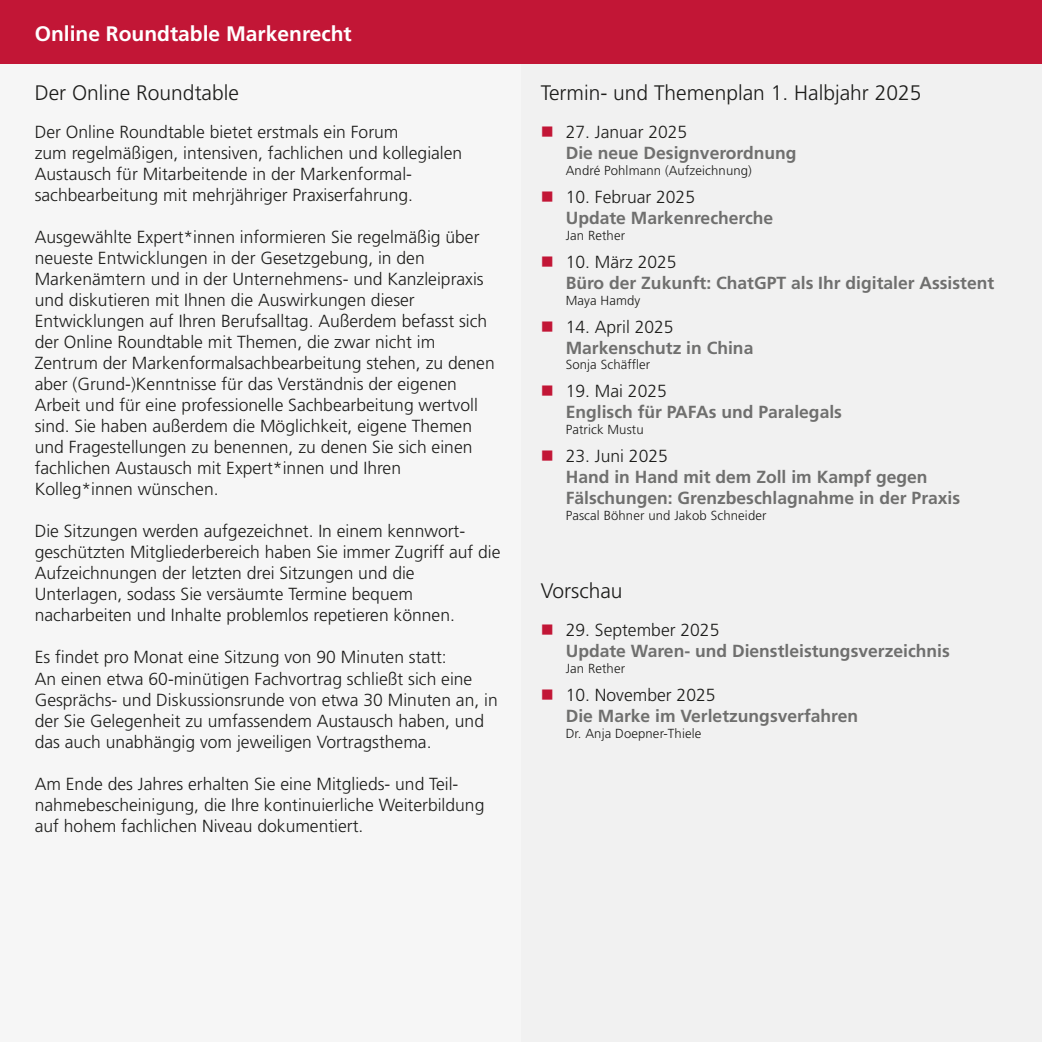
<style>
.page{position:relative;width:1042px;height:1042px;background:#fff}
.page>*{position:absolute;margin:0;border:0;box-sizing:border-box;transform-origin:0 0}
.t1{font:300 21px "Frutiger LT Pro";color:#1d1d1b}
.t2{font:700 21px "Frutiger LT Pro";color:#fff}
.t3{font:300 17.5px/21px "Frutiger LT Pro";color:#1d1d1b}
.t4{font:700 17.5px/21px "Frutiger LT Pro";color:#6f6f6e}
.t5{font:300 13.12px "Frutiger LT Pro";letter-spacing:.01em;color:#1d1d1b}
</style>
<div class="page">
<div style="left:0;top:0;width:1042px;height:65px;background:#c21636"></div>
<div style="left:521px;top:65px;width:521px;height:977px;background:#f1f1f1"></div>
<div style="left:0;top:65px;width:521px;height:977px;background:#f6f6f6"></div>
<p class="t2" style="left:35px;top:25px;width:319px">Online Roundtable Markenrecht</p>
<p class="t1" style="left:35px;top:84px;width:206px">Der Online Roundtable</p>
<p class="t1" style="left:541px;top:84px;width:382px">Termin- und Themenplan 1. Halbjahr 2025</p>
<p class="t3" style="left:35px;top:123px;width:429px">Der Online Roundtable bietet erstmals ein Forum<br>zum regelmäßigen, intensiven, fachlichen und kollegialen Austausch für Mitarbeitende in der Markenformal&shy;sachbearbeitung mit mehrjähriger Praxiserfahrung.</p>
<p class="t3" style="left:35px;top:228px;width:461px">Ausgewählte Expert*innen informieren Sie regelmäßig über neueste Entwicklungen in der Gesetzgebung, in den Markenämtern und in der Unternehmens- und Kanzleipraxis und diskutieren mit Ihnen die Auswirkungen dieser Entwicklungen auf Ihren Berufsalltag. Außerdem befasst sich der Online Roundtable mit Themen, die zwar nicht im Zentrum der Markenformalsachbearbeitung stehen, zu denen aber (Grund-)Kenntnisse für das Verständnis der eigenen Arbeit und für eine professionelle Sachbearbeitung wertvoll sind. Sie haben außerdem die Möglichkeit, eigene Themen und Fragestellungen zu benennen, zu denen Sie sich einen fachlichen Austausch mit Expert*innen und Ihren Kolleg*innen wünschen.</p>
<p class="t3" style="left:35px;top:522px;width:467px">Die Sitzungen werden aufgezeichnet. In einem kennwort&shy;geschützten Mitgliederbereich haben Sie immer Zugriff auf die Aufzeichnungen der letzten drei Sitzungen und die Unterlagen, sodass Sie versäumte Termine bequem nacharbeiten und Inhalte problemlos repetieren können.</p>
<p class="t3" style="left:35px;top:648px;width:464px">Es findet pro Monat eine Sitzung von 90 Minuten statt:<br>An einen etwa 60-minütigen Fachvortrag schließt sich eine Gesprächs- und Diskussionsrunde von etwa 30 Minuten an, in der Sie Gelegenheit zu umfassendem Austausch haben, und das auch unabhängig vom jeweiligen Vortragsthema.</p>
<p class="t3" style="left:35px;top:774px;width:451px">Am Ende des Jahres erhalten Sie eine Mitglieds- und Teil&shy;nahmebescheinigung, die Ihre kontinuierliche Weiterbildung auf hohem fachlichen Niveau dokumentiert.</p>
<p class="t3" style="left:566px;top:123px;width:123px">27. Januar 2025</p>
<p class="t4" style="left:566px;top:144px;width:232px">Die neue Designverordnung</p>
<p class="t5" style="left:566px;top:165px;width:188px">André Pohlmann (Aufzeichnung)</p>
<p class="t3" style="left:566px;top:188px;width:131px">10. Februar 2025</p>
<p class="t4" style="left:566px;top:209px;width:209px">Update Markenrecherche</p>
<p class="t5" style="left:566px;top:230px;width:61px">Jan Rether</p>
<p class="t3" style="left:566px;top:253px;width:112px">10. März 2025</p>
<p class="t4" style="left:566px;top:274px;width:430px">Büro der Zukunft: ChatGPT als Ihr digitaler Assistent</p>
<p class="t5" style="left:566px;top:295px;width:76px">Maya Hamdy</p>
<p class="t3" style="left:566px;top:318px;width:109px">14. April 2025</p>
<p class="t4" style="left:566px;top:339px;width:189px">Markenschutz in China</p>
<p class="t5" style="left:566px;top:359px;width:86px">Sonja Schäffler</p>
<p class="t3" style="left:566px;top:382px;width:103px">19. Mai 2025</p>
<p class="t4" style="left:566px;top:403px;width:278px">Englisch für PAFAs und Paralegals</p>
<p class="t5" style="left:566px;top:424px;width:79px">Patrick Mustu</p>
<p class="t3" style="left:566px;top:447px;width:104px">23. Juni 2025</p>
<p class="t4" style="left:566px;top:468px;width:396px">Hand in Hand mit dem Zoll im Kampf gegen<br>Fälschungen: Grenzbeschlagnahme in der Praxis</p>
<p class="t5" style="left:566px;top:510px;width:202px">Pascal Böhner und Jakob Schneider</p>
<p class="t1" style="left:541px;top:582px;width:83px">Vorschau</p>
<p class="t3" style="left:566px;top:621px;width:155px">29. September 2025</p>
<p class="t4" style="left:566px;top:642px;width:386px">Update Waren- und Dienstleistungsverzeichnis</p>
<p class="t5" style="left:566px;top:663px;width:61px">Jan Rether</p>
<p class="t3" style="left:566px;top:686px;width:151px">10. November 2025</p>
<p class="t4" style="left:566px;top:707px;width:294px">Die Marke im Verletzungsverfahren</p>
<p class="t5" style="left:566px;top:728px;width:137px">Dr. Anja Doepner-Thiele</p>
</div>
